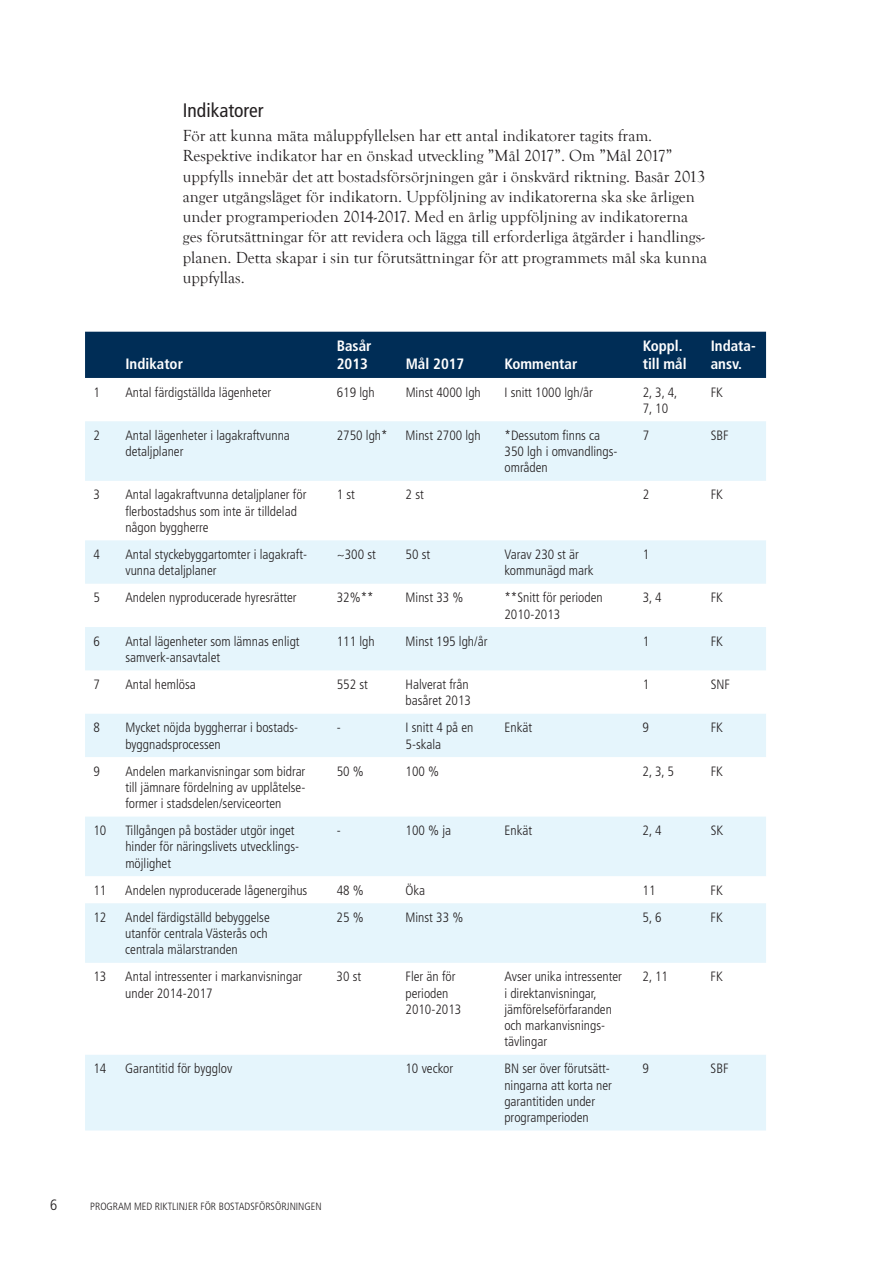
<style>
.page{position:relative;width:893px;height:1263px;background:#fff}
.page>*{position:absolute;margin:0;border:0;box-sizing:border-box;transform-origin:0 0}
.t1{font:condensed 19.5px "Frutiger LT Std";color:#231f20}
.t2{font:16.5px/20.2px "Goudy Old Style T";color:#231f20}
.t3{font:700 condensed 15px/18px "Frutiger LT Std";color:#fff}
.t4{font:300 condensed 15px "Frutiger LT Std";color:#231f20}
.t5{font:300 condensed 13.5px/16.2px "Frutiger LT Std";color:#231f20}
.t6{font:300 condensed 10.5px "Frutiger LT Std";color:#231f20}
</style>
<div class="page">
<div style="left:85px;top:332px;width:681px;height:46px;background:#002d56"></div>
<svg style="left:85px;top:421px;width:681px;height:709px;fill:#e5f5fc"></svg>
<h1 class="t1" style="left:183px;top:99px;width:82px">Indikatorer</h1>
<p class="t2" style="left:183px;top:126px;width:526px">För att kunna mäta måluppfyllelsen har ett antal indikatorer tagits fram.<br>Respektive indikator har en önskad utveckling ”Mål 2017”. Om ”Mål 2017” uppfylls innebär det att bostadsförsörjningen går i önskvärd riktning. Basår 2013 anger utgångsläget för indikatorn. Uppföljning av indikatorerna ska ske årligen under programperioden 2014-2017. Med en årlig uppföljning av indikatorerna ges förutsättningar för att revidera och lägga till erforderliga åtgärder i handlings&shy;planen. Detta skapar i sin tur förutsättningar för att programmets mål ska kunna uppfyllas.</p>
<p class="t3" style="left:125px;top:355px;width:59px">Indikator</p>
<p class="t3" style="left:337px;top:337px;width:36px">Basår<br>2013</p>
<p class="t3" style="left:406px;top:355px;width:60px">Mål 2017</p>
<p class="t3" style="left:504px;top:355px;width:74px">Kommentar</p>
<p class="t3" style="left:643px;top:337px;width:45px">Koppl. till mål</p>
<p class="t3" style="left:711px;top:337px;width:47px">Indata&shy;ansv.</p>
<p class="t5" style="left:94px;top:384px;width:8px">1</p>
<p class="t5" style="left:125px;top:384px;width:147px">Antal färdigställda lägenheter</p>
<p class="t5" style="left:337px;top:384px;width:39px">619 lgh</p>
<p class="t5" style="left:406px;top:384px;width:77px">M inst 4000 lgh</p>
<p class="t5" style="left:504px;top:384px;width:90px">I snitt 1000 lgh/år</p>
<p class="t5" style="left:643px;top:384px;width:36px">2, 3, 4,<br>7, 10</p>
<p class="t5" style="left:711px;top:384px;width:13px">FK</p>
<p class="t5" style="left:94px;top:427px;width:8px">2</p>
<p class="t5" style="left:125px;top:427px;width:166px">Antal lägenheter i lagakraftvunna detaljplaner</p>
<p class="t5" style="left:337px;top:427px;width:52px">2750 lgh*</p>
<p class="t5" style="left:406px;top:427px;width:77px">M inst 2700 lgh</p>
<p class="t5" style="left:504px;top:427px;width:114px">*Dessutom finns ca<br>350 lgh i omvandlings&shy;områden</p>
<p class="t5" style="left:643px;top:427px;width:8px">7</p>
<p class="t5" style="left:711px;top:427px;width:19px">SBF</p>
<p class="t5" style="left:94px;top:487px;width:8px">3</p>
<p class="t5" style="left:125px;top:487px;width:183px">Antal lagakraftvunna detaljplaner för flerbostadshus som inte är tilldelad någon byggherre</p>
<p class="t5" style="left:337px;top:487px;width:20px">1 st</p>
<p class="t5" style="left:406px;top:487px;width:20px">2 st</p>
<p class="t5" style="left:643px;top:487px;width:8px">2</p>
<p class="t5" style="left:711px;top:487px;width:13px">FK</p>
<p class="t5" style="left:94px;top:546px;width:8px">4</p>
<p class="t5" style="left:125px;top:546px;width:183px">Antal styckebyggartomter i lagakraft&shy;vunna detaljplaner</p>
<p class="t5" style="left:337px;top:546px;width:41px">~300 st</p>
<p class="t5" style="left:406px;top:546px;width:26px">50 st</p>
<p class="t5" style="left:504px;top:546px;width:91px">Varav 230 st är kommunägd mark</p>
<p class="t5" style="left:643px;top:546px;width:8px">1</p>
<p class="t5" style="left:94px;top:590px;width:8px">5</p>
<p class="t5" style="left:125px;top:590px;width:173px">Andelen nyproducerade hyresrätter</p>
<p class="t5" style="left:337px;top:590px;width:38px">32%**</p>
<p class="t5" style="left:406px;top:590px;width:59px">Minst 33 %</p>
<p class="t5" style="left:504px;top:590px;width:100px">**Snitt för perioden<br>2010-2013</p>
<p class="t5" style="left:643px;top:590px;width:20px">3, 4</p>
<p class="t5" style="left:711px;top:590px;width:13px">FK</p>
<p class="t5" style="left:93px;top:633px;width:8px">6</p>
<p class="t5" style="left:125px;top:633px;width:176px">Antal lägenheter som lämnas enligt samverk-ansavtalet</p>
<p class="t5" style="left:337px;top:633px;width:39px">111 lgh</p>
<p class="t5" style="left:406px;top:633px;width:83px">Minst 195 lgh/år</p>
<p class="t5" style="left:643px;top:633px;width:8px">1</p>
<p class="t5" style="left:711px;top:633px;width:13px">FK</p>
<p class="t5" style="left:93px;top:676px;width:8px">7</p>
<p class="t5" style="left:125px;top:676px;width:72px">Antal hemlösa</p>
<p class="t5" style="left:337px;top:676px;width:33px">552 st</p>
<p class="t5" style="left:406px;top:676px;width:67px">Halverat från basåret 2013</p>
<p class="t5" style="left:643px;top:676px;width:8px">1</p>
<p class="t5" style="left:711px;top:676px;width:21px">SNF</p>
<p class="t5" style="left:93px;top:720px;width:8px">8</p>
<p class="t5" style="left:125px;top:720px;width:173px">Mycket nöjda byggherrar i bostads&shy;byggnadsprocessen</p>
<p class="t5" style="left:337px;top:720px;width:5px">-</p>
<p class="t5" style="left:406px;top:720px;width:69px">I snitt 4 på en<br>5-skala</p>
<p class="t5" style="left:504px;top:720px;width:29px">Enkät</p>
<p class="t5" style="left:643px;top:720px;width:8px">9</p>
<p class="t5" style="left:711px;top:720px;width:13px">FK</p>
<p class="t5" style="left:93px;top:763px;width:8px">9</p>
<p class="t5" style="left:125px;top:763px;width:182px;text-align:justify">Andelen markanvisningar som bidrar till jämnare fördelning av upplåtelse&shy;former i stadsdelen/serviceorten</p>
<p class="t5" style="left:337px;top:763px;width:29px">50 %</p>
<p class="t5" style="left:406px;top:763px;width:35px">100 %</p>
<p class="t5" style="left:643px;top:763px;width:33px">2, 3, 5</p>
<p class="t5" style="left:711px;top:763px;width:13px">FK</p>
<p class="t5" style="left:93px;top:823px;width:14px">10</p>
<p class="t5" style="left:125px;top:823px;width:174px">Tillgången på bostäder utgör inget hinder för näringslivets utvecklings&shy;möjlighet</p>
<p class="t5" style="left:337px;top:823px;width:5px">-</p>
<p class="t5" style="left:406px;top:823px;width:47px">100 % ja</p>
<p class="t5" style="left:504px;top:823px;width:29px">Enkät</p>
<p class="t5" style="left:643px;top:823px;width:20px">2, 4</p>
<p class="t5" style="left:711px;top:823px;width:13px">SK</p>
<p class="t5" style="left:93px;top:882px;width:14px">11</p>
<p class="t5" style="left:125px;top:882px;width:184px">Andelen nyproducerade lågenergihus</p>
<p class="t5" style="left:337px;top:882px;width:29px">48 %</p>
<p class="t5" style="left:406px;top:882px;width:21px">Öka</p>
<p class="t5" style="left:643px;top:882px;width:14px">11</p>
<p class="t5" style="left:711px;top:882px;width:13px">FK</p>
<p class="t5" style="left:93px;top:909px;width:14px">12</p>
<p class="t5" style="left:125px;top:909px;width:146px">Andel färdigställd bebyggelse utanför centrala Västerås och centrala mälarstranden</p>
<p class="t5" style="left:337px;top:909px;width:29px">25 %</p>
<p class="t5" style="left:406px;top:909px;width:59px">Minst 33 %</p>
<p class="t5" style="left:643px;top:909px;width:20px">5, 6</p>
<p class="t5" style="left:711px;top:909px;width:13px">FK</p>
<p class="t5" style="left:93px;top:969px;width:14px">13</p>
<p class="t5" style="left:125px;top:969px;width:178px">Antal intressenter i markanvisningar under 2014-2017</p>
<p class="t5" style="left:337px;top:969px;width:26px">30 st</p>
<p class="t5" style="left:405px;top:969px;width:57px">Fler än för perioden<br>2010-2013</p>
<p class="t5" style="left:504px;top:969px;width:119px">Avser unika intressenter i direktanvisningar, jämförelseförfaranden och markanvisnings&shy;tävlingar</p>
<p class="t5" style="left:643px;top:969px;width:27px">2, 11</p>
<p class="t5" style="left:711px;top:969px;width:13px">FK</p>
<p class="t5" style="left:93px;top:1061px;width:14px">14</p>
<p class="t5" style="left:125px;top:1061px;width:109px">Garantitid för bygglov</p>
<p class="t5" style="left:405px;top:1061px;width:49px">10 veckor</p>
<p class="t5" style="left:504px;top:1061px;width:109px">BN ser över förutsätt&shy;ningarna att korta ner garantitiden under programperioden</p>
<p class="t5" style="left:643px;top:1061px;width:8px">9</p>
<p class="t5" style="left:711px;top:1061px;width:19px">SBF</p>
<p class="t4" style="left:50px;top:1197px;width:9px">6</p>
<p class="t6" style="left:90px;top:1201px;width:7px">PROGRAM</p>
<p class="t6" style="left:134px;top:1201px;width:7px">MED</p>
<p class="t6" style="left:155px;top:1201px;width:6px">RIKTLINJER</p>
<p class="t6" style="left:200px;top:1201px;width:87px">FÖR BOSTADSFÖRSÖRJNINGEN</p>
</div>
